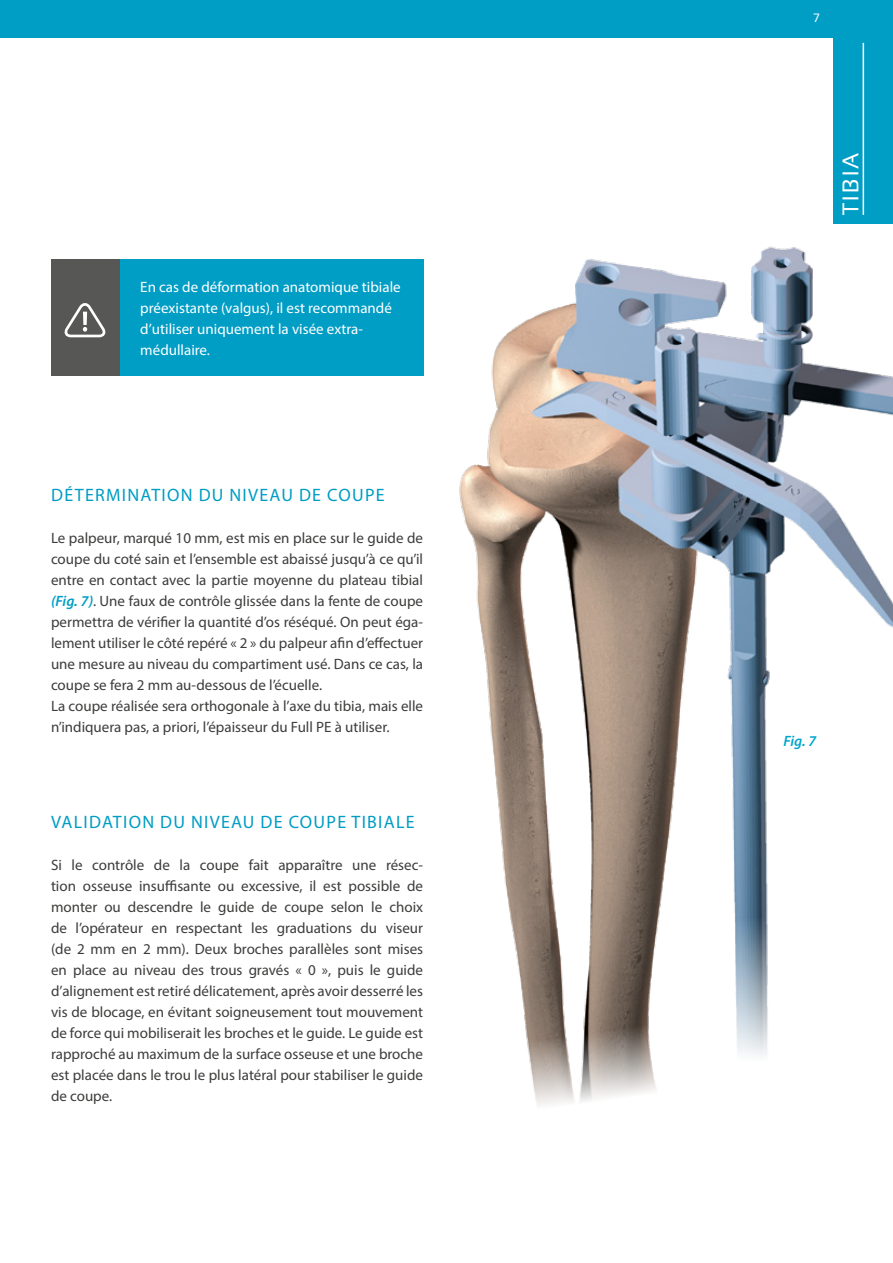
<style>
.page{position:relative;width:893px;height:1263px;background:#fff}
.page>*{position:absolute;margin:0;border:0;box-sizing:border-box;transform-origin:0 0}
.t1{font:22.5px "Sansation";letter-spacing:.1em;color:#fff}
.t2{font:18px "Myriad Pro";letter-spacing:.07em;color:#009dc5}
.t3{font:15px/21px "Myriad Pro";color:#3c3c3b}
.t4{font:15px/21px "Myriad Pro";color:#fff}
.t5{font:italic 600 15px "Myriad Pro";color:#00a6cb}
.t6{font:12px "Sansation";color:#fff}
.s1{font-weight:600;font-style:italic;color:#009dc5}
</style>
<div class="page">
<div style="left:0;top:0;width:893px;height:38px;background:#009dc5"></div>
<img style="left:459px;top:246px;width:434px;height:769px">
<svg style="left:524px;top:1015px;width:132px;height:91px"></svg>
<svg style="left:706px;top:912px;width:94px;height:143px"></svg>
<div style="left:833px;top:34px;width:60px;height:189px;background:#009dc5"></div>
<hr style="left:863px;top:43px;width:1px;height:172px;background:#fff">
<div style="left:119px;top:259px;width:304px;height:117px;background:#009dc5"></div>
<div style="left:51px;top:259px;width:68px;height:117px;background:#575756"></div>
<svg style="left:64px;top:303px;width:42px;height:35px"></svg>
<p class="t4" style="left:140px;top:276px;width:262px">En cas de déformation anatomique tibiale préexistante (valgus), il est recommandé d’utiliser uniquement la visée extra&shy;médullaire.</p>
<p class="t2" style="left:51px;top:484px;width:335px">DÉTERMINATION DU NIVEAU DE COUPE</p>
<p class="t3" style="left:51px;top:527px;width:374px">Le palpeur, marqué 10 mm, est mis en place sur le guide de coupe du coté sain et l’ensemble est abaissé jusqu’à ce qu’il entre en contact avec la partie moyenne du plateau tibial <span class="s1">(Fig. 7)</span>. Une faux de contrôle glissée dans la fente de coupe permettra de vérifier la quantité d’os réséqué. On peut éga&shy;lement utiliser le côté repéré « 2 » du palpeur afin d’effectuer une mesure au niveau du compartiment usé. Dans ce cas, la coupe se fera 2 mm au-dessous de l’écuelle.<br>La coupe réalisée sera orthogonale à l’axe du tibia, mais elle n’indiquera pas, a priori, l’épaisseur du Full PE à utiliser.</p>
<p class="t2" style="left:51px;top:811px;width:365px">VALIDATION DU NIVEAU DE COUPE TIBIALE</p>
<p class="t3" style="left:51px;top:855px;width:374px;text-align:justify">Si le contrôle de la coupe fait apparaître une résec&shy;tion osseuse insuffisante ou excessive, il est possible de monter ou descendre le guide de coupe selon le choix de l’opérateur en respectant les graduations du viseur (de 2 mm en 2 mm). Deux broches parallèles sont mises en place au niveau des trous gravés « 0 », puis le guide d’alignement est retiré délicatement, après avoir desserré les vis de blocage, en évitant soigneusement tout mouvement de force qui mobiliserait les broches et le guide. Le guide est rapproché au maximum de la surface osseuse et une broche est placée dans le trou le plus latéral pour stabiliser le guide de coupe.</p>
<p class="t6" style="left:813px;top:11px;width:8px">7</p>
<h1 class="t1" style="left:838px;top:215px;width:64px;rotate:-90deg">TIBIA</h1>
<p class="t5" style="left:783px;top:731px;width:34px">Fig. 7</p>
</div>
